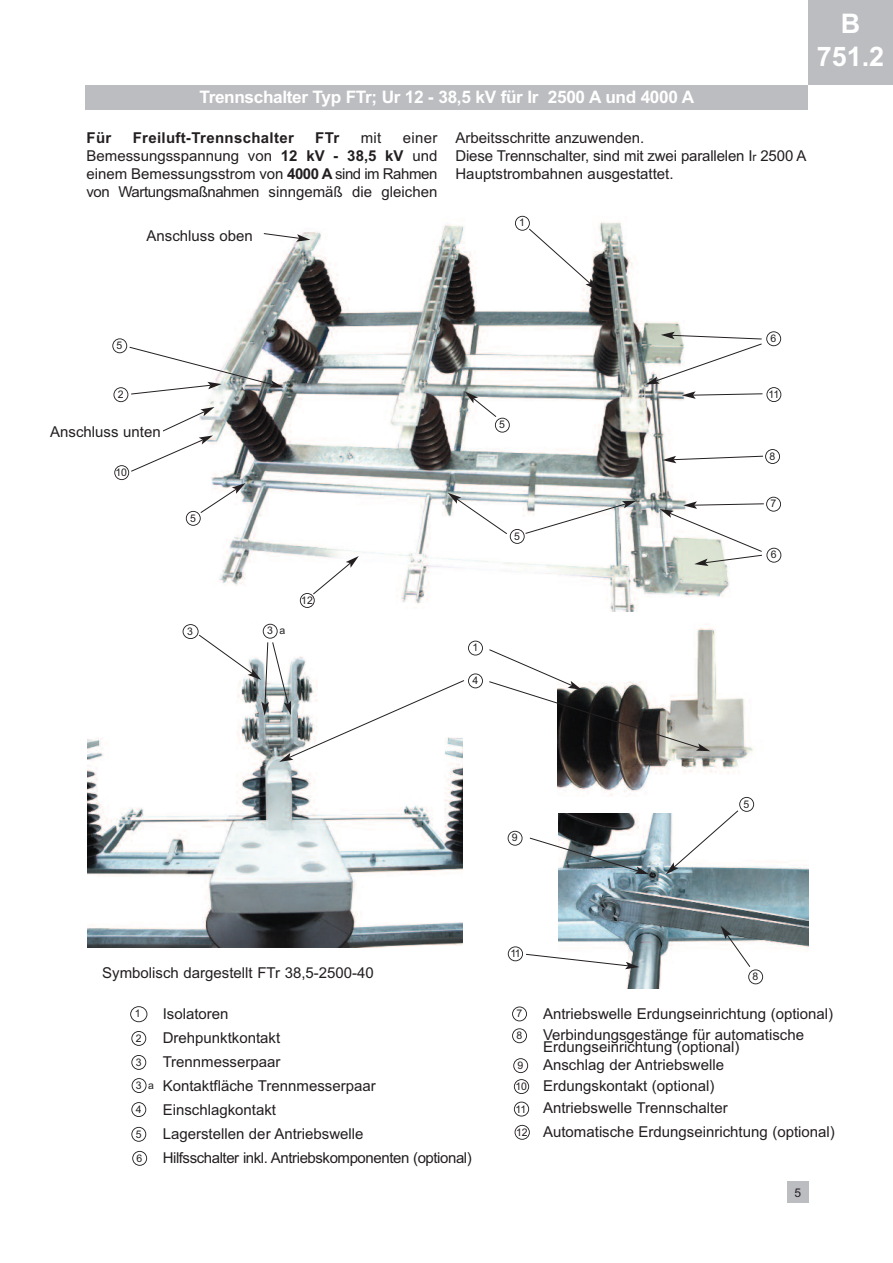
<style>
.page{position:relative;width:893px;height:1263px;background:#fff}
.page>*{position:absolute;margin:0;border:0;box-sizing:border-box;transform-origin:0 0}
.t1{font:700 27px/32.4px "Arial";color:#fff;text-align:center}
.t2{font:700 17.25px "Arial";letter-spacing:-.02em;color:#fff}
.t3{font:15px/24px "Arial";color:#231f20}
.t4{font:700 15px "Arial";letter-spacing:.02em;color:#231f20}
.t5{font:12px "Arial";color:#231f20}
.t6{font:10.5px/21.8px "Arial";color:#231f20}
.s1{font-weight:700}
.s2{font-size:12px}
</style>
<div class="page">
<div style="left:808px;top:0;width:85px;height:85px;background:#bcbdc0"></div>
<div style="left:787px;top:1181px;width:22px;height:22px;background:#bcbdc0"></div>
<img style="left:87px;top:738px;width:375px;height:209px">
<img style="left:219px;top:215px;width:510px;height:409px">
<img style="left:557px;top:612px;width:197px;height:185px">
<svg style="left:130px;top:1006px;width:17px;height:16px"></svg>
<svg style="left:131px;top:1031px;width:15px;height:15px"></svg>
<svg style="left:131px;top:1055px;width:15px;height:15px"></svg>
<svg style="left:132px;top:1078px;width:15px;height:15px"></svg>
<svg style="left:131px;top:1102px;width:15px;height:15px"></svg>
<svg style="left:131px;top:1127px;width:15px;height:15px"></svg>
<svg style="left:132px;top:1151px;width:15px;height:15px"></svg>
<svg style="left:512px;top:1006px;width:15px;height:15px"></svg>
<svg style="left:512px;top:1028px;width:15px;height:15px"></svg>
<svg style="left:513px;top:1058px;width:15px;height:15px"></svg>
<svg style="left:514px;top:1102px;width:15px;height:14px"></svg>
<svg style="left:515px;top:1125px;width:15px;height:15px"></svg>
<svg style="left:514px;top:1079px;width:15px;height:15px"></svg>
<img style="left:558px;top:813px;width:250px;height:176px">
<svg style="left:508px;top:831px;width:14px;height:15px"></svg>
<svg style="left:529px;top:837px;width:120px;height:37px"></svg>
<svg style="left:515px;top:216px;width:83px;height:75px"></svg>
<svg style="left:465px;top:392px;width:45px;height:41px"></svg>
<svg style="left:300px;top:556px;width:59px;height:52px"></svg>
<svg style="left:448px;top:493px;width:188px;height:51px"></svg>
<svg style="left:645px;top:331px;width:136px;height:71px"></svg>
<svg style="left:660px;top:497px;width:121px;height:69px"></svg>
<svg style="left:662px;top:449px;width:118px;height:15px"></svg>
<svg style="left:666px;top:797px;width:88px;height:77px"></svg>
<svg style="left:183px;top:624px;width:527px;height:138px"></svg>
<svg style="left:508px;top:946px;width:131px;height:23px"></svg>
<svg style="left:721px;top:926px;width:42px;height:58px"></svg>
<svg style="left:112px;top:338px;width:172px;height:188px"></svg>
<svg style="left:263px;top:233px;width:47px;height:9px"></svg>
<div style="left:145px;top:229px;width:113px;height:19px;background:#fff"></div>
<div style="left:49px;top:425px;width:114px;height:17px;background:#fff"></div>
<div style="left:85px;top:85px;width:723px;height:24px;background:#bcbdc0"></div>
<div style="left:770px;top:800px;width:69px;height:40px;background:#fff"></div>
<p class="t2" style="left:200px;top:87px;width:496px">Trennschalter Typ FTr; Ur 12 - 38,5 kV für Ir 2500 A und 4000 A</p>
<p class="t4" style="left:87px;top:129px;width:26px">Für</p>
<p class="t4" style="left:133px;top:129px;width:163px">Freiluft-Trennschalter</p>
<p class="t4" style="left:315px;top:129px;width:25px">FTr</p>
<p class="t3" style="left:361px;top:126px;width:22px">mit</p>
<p class="t3" style="left:87px;top:129px;width:352px;line-height:18px;text-align:justify;text-indent:316px">einer Bemessungsspannung von <span class="s1">12 kV - 38,5 kV</span> und einem Bemessungsstrom von <span class="s1">4000 A</span> sind im Rahmen von Wartungsmaßnahmen sinngemäß die gleichen</p>
<p class="t3" style="left:455px;top:129px;width:352px;line-height:18px">Arbeitsschritte anzuwenden.<br>Diese Trennschalter, sind mit zwei parallelen I<span class="s2">r</span> 2500 A<br>Hauptstrombahnen ausgestattet.</p>
<p class="t3" style="left:146px;top:224px;width:108px">Anschluss oben</p>
<p class="t6" style="left:519px;top:212px;width:7px">1</p>
<h1 class="t1" style="left:817px;top:8px;width:69px">B<br>751.2</h1>
<p class="t6" style="left:117px;top:334px;width:7px">5</p>
<p class="t6" style="left:118px;top:383px;width:7px">2</p>
<p class="t3" style="left:50px;top:420px;width:112px">Anschluss unten</p>
<p class="t6" style="left:115px;top:462px;width:13px">10</p>
<p class="t6" style="left:190px;top:507px;width:7px">5</p>
<p class="t6" style="left:187px;top:620px;width:7px">3</p>
<p class="t6" style="left:267px;top:620px;width:20px">3 a</p>
<p class="t6" style="left:301px;top:589px;width:13px">12</p>
<p class="t6" style="left:499px;top:414px;width:7px">5</p>
<p class="t6" style="left:514px;top:525px;width:7px">5</p>
<p class="t6" style="left:472px;top:637px;width:7px">1</p>
<p class="t6" style="left:472px;top:670px;width:7px">4</p>
<p class="t6" style="left:771px;top:327px;width:7px">6</p>
<p class="t6" style="left:768px;top:383px;width:12px">11</p>
<p class="t6" style="left:769px;top:445px;width:7px">8</p>
<p class="t6" style="left:770px;top:493px;width:7px">7</p>
<p class="t6" style="left:771px;top:544px;width:7px">6</p>
<p class="t3" style="left:102px;top:961px;width:273px">Symbolisch dargestellt FTr 38,5-2500-40</p>
<p class="t6" style="left:512px;top:827px;width:7px">9</p>
<p class="t6" style="left:510px;top:943px;width:12px">11</p>
<p class="t6" style="left:743px;top:793px;width:7px">5</p>
<p class="t6" style="left:752px;top:965px;width:7px">8</p>
<p class="t6" style="left:135px;top:1002px;width:7px">1</p>
<p class="t6" style="left:136px;top:1027px;width:7px">2</p>
<p class="t6" style="left:136px;top:1051px;width:7px">3</p>
<p class="t6" style="left:136px;top:1074px;width:20px">3 a</p>
<p class="t6" style="left:136px;top:1098px;width:7px">4</p>
<p class="t6" style="left:136px;top:1123px;width:7px">5</p>
<p class="t6" style="left:137px;top:1147px;width:7px">6</p>
<p class="t3" style="left:163px;top:1002px;width:311px">Isolatoren<br>Drehpunktkontakt<br>Trennmesserpaar<br>Kontaktfläche Trennmesserpaar<br>Einschlagkontakt<br>Lagerstellen der Antriebswelle<br>Hilfsschalter inkl. Antriebskomponenten (optional)</p>
<p class="t3" style="left:543px;top:1003px;width:292px;line-height:21px">Antriebswelle Erdungseinrichtung (optional)<br>Verbindungsgestänge für automatische</p>
<p class="t6" style="left:516px;top:1003px;width:7px">7<br>8</p>
<p class="t6" style="left:518px;top:1054px;width:7px">9</p>
<p class="t6" style="left:515px;top:1098px;width:12px">11</p>
<p class="t6" style="left:516px;top:1121px;width:13px">12</p>
<p class="t3" style="left:543px;top:1038px;width:198px;line-height:18px">Erdungseinrichtung (optional)<br>Anschlag der Antriebswelle</p>
<p class="t3" style="left:543px;top:1074px;width:186px;line-height:22.5px">Erdungskontakt (optional)<br>Antriebswelle Trennschalter</p>
<p class="t3" style="left:543px;top:1120px;width:293px">Automatische Erdungseinrichtung (optional)</p>
<p class="t6" style="left:515px;top:1076px;width:13px">10</p>
<p class="t5" style="left:795px;top:1185px;width:8px">5</p>
</div>
